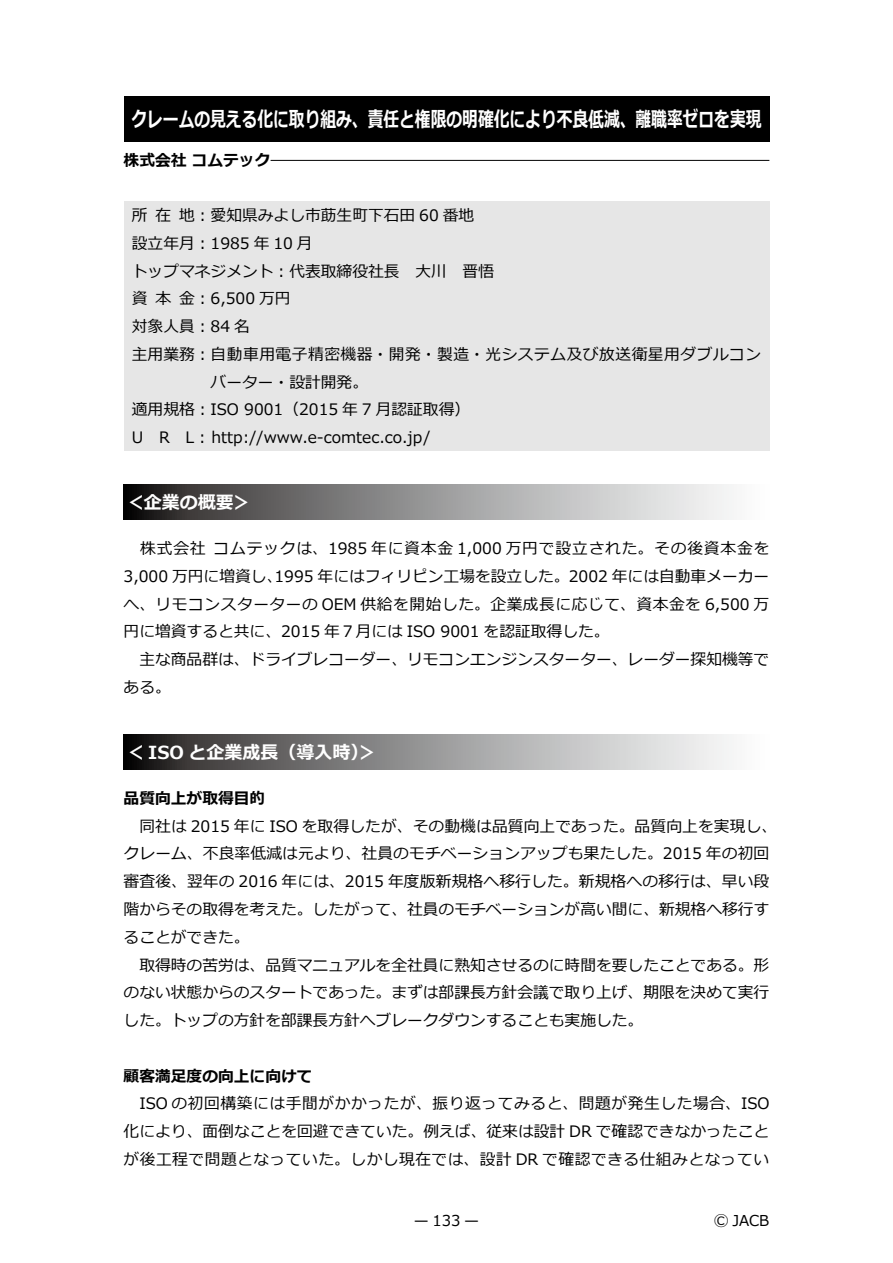
<style>
.page{position:relative;width:893px;height:1263px;background:#fff}
.page>*{position:absolute;margin:0;border:0;box-sizing:border-box;transform-origin:0 0}
.t1{font:700 21px "Meiryo";color:#fff;scale:.75 1}
.t2{font:700 18px "Meiryo";color:#fff}
.t3{font:15.75px/27.8px "Meiryo";color:#000}
.t4{font:15.75px "Meiryo";letter-spacing:.03em;color:#000}
.t5{font:700 15.75px "Meiryo";color:#000}
.t6{font:15px "Meiryo";color:#000}
</style>
<div class="page">
<div style="left:124px;top:96px;width:645px;height:45px;background:#000"></div>
<hr style="left:271px;top:160px;width:498px;height:1px;background:#000">
<div style="left:124px;top:201px;width:645px;height:250px;background:#e6e6e6"></div>
<svg style="left:124px;top:485px;width:608px;height:34px;background:#929191"></svg>
<svg style="left:124px;top:735px;width:608px;height:34px;background:#929191"></svg>
<h1 class="t1" style="left:131px;top:104px;width:842px">クレームの見える化に取り組み、責任と権限の明確化により不良低減、離職率ゼロを実現</h1>
<p class="t5" style="left:124px;top:149px;width:148px">株式会社 コムテック</p>
<p class="t3" style="left:132px;top:202px;width:344px">所 在 地：愛知県みよし市莇生町下石田 60 番地</p>
<p class="t3" style="left:132px;top:230px;width:182px">設立年月：1985 年 10 月</p>
<p class="t3" style="left:132px;top:258px;width:364px">トップマネジメント：代表取締役社長　大川　晋悟</p>
<p class="t3" style="left:132px;top:286px;width:160px">資 本 金：6,500 万円</p>
<p class="t3" style="left:132px;top:313px;width:120px">対象人員：84 名</p>
<p class="t4" style="left:132px;top:343px;width:631px">主用業務：自動車用電子精密機器・開発・製造・光システム及び放送衛星用ダブルコン</p>
<p class="t3" style="left:211px;top:369px;width:159px">バーター・設計開発。</p>
<p class="t3" style="left:132px;top:397px;width:340px">適用規格：ISO 9001（2015 年 7 月認証取得）</p>
<p class="t3" style="left:132px;top:424px;width:300px">U　R　L：http://www.e-comtec.co.jp/</p>
<p class="t2" style="left:126px;top:490px;width:127px">＜企業の概要＞</p>
<p class="t3" style="left:124px;top:535px;width:647px">　株式会社コムテックは、1985 年に資本金 1,000 万円で設立された。その後資本金を3,000 万円に増資し、1995 年にはフィリピン工場を設立した。2002 年には自動車メーカーへ、リモコンスターターの OEM 供給を開始した。企業成長に応じて、資本金を 6,500 万円に増資すると共に、2015 年７月には ISO 9001 を認証取得した。<br>　主な商品群は、ドライブレコーダー、リモコンエンジンスターター、レーダー探知機等である。</p>
<p class="t2" style="left:126px;top:739px;width:253px">＜ ISO と企業成長（導入時）＞</p>
<p class="t5" style="left:124px;top:787px;width:143px">品質向上が取得目的</p>
<p class="t3" style="left:124px;top:813px;width:655px">　同社は 2015 年に ISO を取得したが、その動機は品質向上であった。品質向上を実現し、クレーム、不良率低減は元より、社員のモチベーションアップも果たした。2015 年の初回審査後、翌年の 2016 年には、2015 年度版新規格へ移行した。新規格への移行は、早い段階からその取得を考えた。したがって、社員のモチベーションが高い間に、新規格へ移行することができた。<br>　取得時の苦労は、品質マニュアルを全社員に熟知させるのに時間を要したことである。形のない状態からのスタートであった。まずは部課長方針会議で取り上げ、期限を決めて実行した。トップの方針を部課長方針へブレークダウンすることも実施した。</p>
<p class="t5" style="left:124px;top:1065px;width:190px">顧客満足度の向上に向けて</p>
<p class="t3" style="left:124px;top:1090px;width:647px;text-align:justify">　ISO の初回構築には手間がかかったが、振り返ってみると、問題が発生した場合、ISO化により、面倒なことを回避できていた。例えば、従来は設計 DR で確認できなかったことが後工程で問題となっていた。しかし現在では、設計 DR で確認できる仕組みとなってい</p>
<p class="t6" style="left:414px;top:1210px;width:67px">— 133 —</p>
<p class="t6" style="left:714px;top:1210px;width:57px">Ⓒ JACB</p>
</div>
